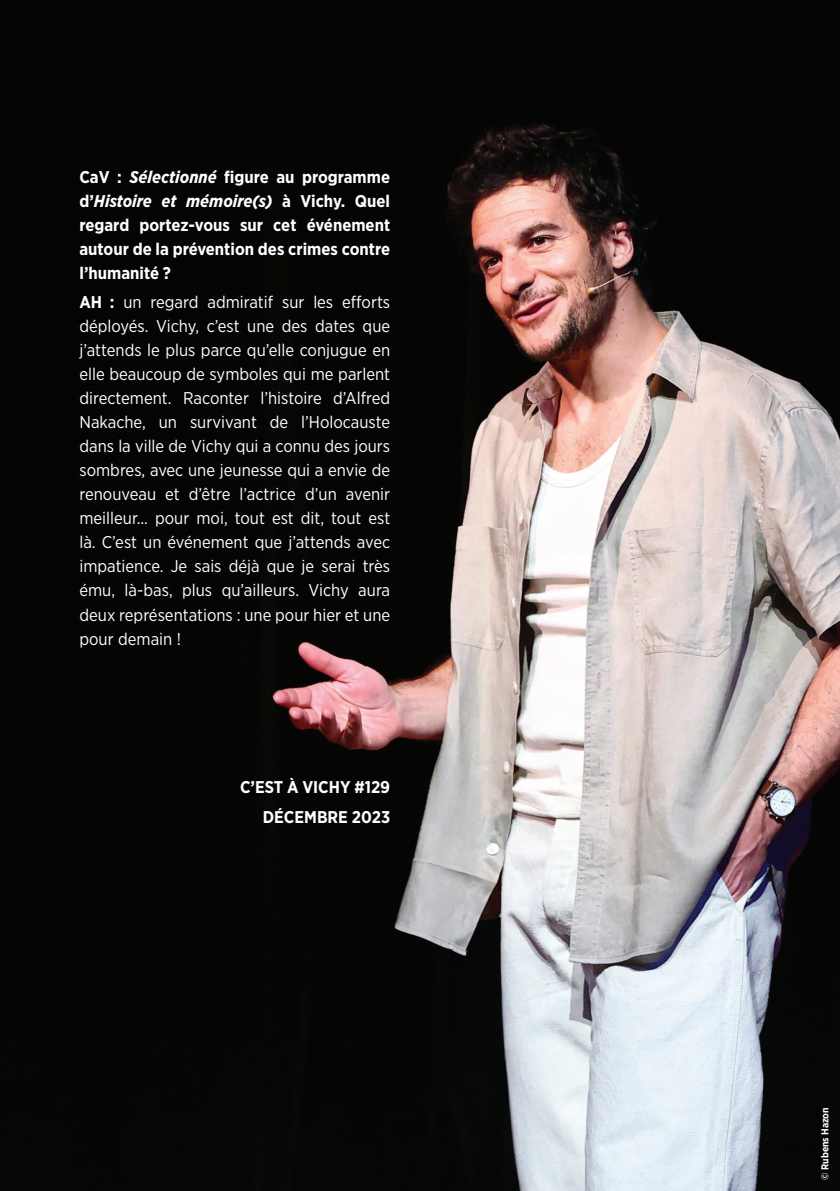
<style>
.page{position:relative;width:840px;height:1191px;background:#fff}
.page>*{position:absolute;margin:0;border:0;box-sizing:border-box;transform-origin:0 0}
.t1{font:17px/24px "Gotham Narrow";color:#fff;text-align:justify}
.t2{font:700 17px/24px "Gotham Narrow";color:#fff;text-align:justify}
.t3{font:700 10px "Gotham Narrow";color:#fff}
.s1{font-style:italic}
.s2{font-weight:700}
</style>
<div class="page">
<img style="left:0;top:0;width:839px;height:1191px">
<p class="t2" style="left:79px;top:164px;width:312px">CaV : <span class="s1">Sélectionné</span> figure au programme d’<span class="s1">Histoire et mémoire(s)</span> à Vichy. Quel regard portez-vous sur cet événement autour de la prévention des crimes contre l’humanité ?</p>
<p class="t1" style="left:79px;top:290px;width:312px"><span class="s2">AH :</span> un regard admiratif sur les efforts déployés. Vichy, c’est une des dates que j’attends le plus parce qu’elle conjugue en elle beaucoup de symboles qui me parlent directement. Raconter l’histoire d’Alfred Nakache, un survivant de l’Holocauste dans la ville de Vichy qui a connu des jours sombres, avec une jeunesse qui a envie de renouveau et d’être l’actrice d’un avenir meilleur... pour moi, tout est dit, tout est là. C’est un événement que j’attends avec impatience. Je sais déjà que je serai très ému, là-bas, plus qu’ailleurs. Vichy aura deux représentations : une pour hier et une pour demain !</p>
<p class="t2" style="left:240px;top:772px;width:151px;line-height:29.6px;text-align:right">C’EST À VICHY #129<br>DÉCEMBRE 2023</p>
<p class="t3" style="left:818px;top:1179px;width:74px;rotate:-90deg">© Rubens Hazon</p>
</div>
